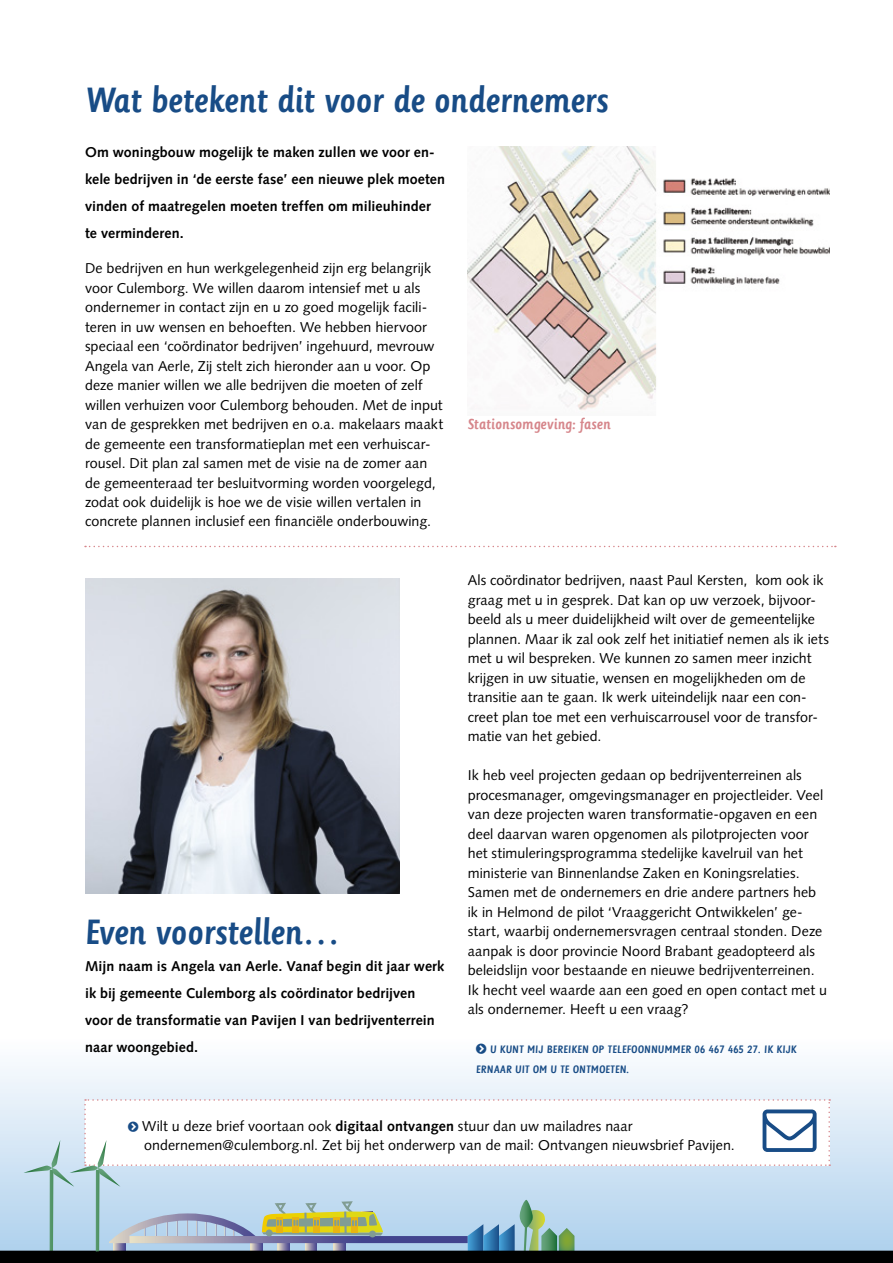
<style>
.page{position:relative;width:893px;height:1263px;background:#fff}
.page>*{position:absolute;margin:0;border:0;box-sizing:border-box;transform-origin:0 0}
.t1{font:500 39px "Sassoon Primary Cn";color:#184c86}
.t2{font:500 16.5px "Sassoon Primary Cn";letter-spacing:.01em;color:#d6868b}
.t3{font:14.25px/19.5px "Syntax LT";letter-spacing:.005em;color:#000}
.t4{font:700 14.25px/27px "Syntax LT";letter-spacing:.005em;color:#000}
.t5{font:500 12px/19.5px "Sassoon Primary Cn";letter-spacing:.025em;color:#184c86}
.s1{font-weight:700}
</style>
<div class="page">
<div style="left:0;top:1035px;width:893px;height:216px;background:linear-gradient(to bottom,#fff,#afd1ed)"></div>
<div style="left:129px;top:1236px;width:339px;height:7px;background:#42448e"></div>
<hr style="left:50px;top:1170px;width:3px;height:81px;background:#539568">
<svg style="left:468px;top:1200px;width:106px;height:51px;background:#8eb7be"></svg>
<div style="left:0;top:1251px;width:893px;height:12px;background:#000"></div>
<svg style="left:110px;top:1200px;width:274px;height:50px;background:#afbdbc"></svg>
<hr style="left:304px;top:1213px;width:3px;height:19px;background:#819d93">
<hr style="left:344px;top:1211px;width:3px;height:22px;background:#819d93">
<img style="left:85px;top:579px;width:315px;height:314px">
<img style="left:468px;top:146px;width:361px;height:265px">
<svg style="left:85px;top:546px;width:751px;height:1px"></svg>
<svg style="left:96px;top:1187px;width:4px;height:64px"></svg>
<svg style="left:476px;top:1043px;width:11px;height:11px"></svg>
<svg style="left:23px;top:1099px;width:807px;height:88px"></svg>
<h1 class="t1" style="left:85px;top:81px;width:525px">Wat betekent dit voor de ondernemers</h1>
<p class="t4" style="left:85px;top:138px;width:362px">Om woningbouw mogelijk te maken zullen we voor en&shy;kele bedrijven in ‘de eerste fase’ een nieuwe plek moeten vinden of maatregelen moeten treffen om milieuhinder te verminderen.</p>
<p class="t3" style="left:85px;top:258px;width:360px">De bedrijven en hun werkgelegenheid zijn erg belangrijk voor Culemborg. We willen daarom intensief met u als ondernemer in contact zijn en u zo goed mogelijk facili&shy;teren in uw wensen en behoeften. We hebben hiervoor speciaal een ‘coördinator bedrijven’ ingehuurd, mevrouw Angela van Aerle, Zij stelt zich hieronder aan u voor. Op deze manier willen we alle bedrijven die moeten of zelf willen verhuizen voor Culemborg behouden. Met de input van de gesprekken met bedrijven en o.a. makelaars maakt de gemeente een transformatieplan met een verhuiscar&shy;rousel. Dit plan zal samen met de visie na de zomer aan de gemeenteraad ter besluitvorming worden voorgelegd, zodat ook duidelijk is hoe we de visie willen vertalen in concrete plannen inclusief een financiële onderbouwing.</p>
<h1 class="t1" style="left:85px;top:912px;width:258px">Even voorstellen…</h1>
<p class="t4" style="left:85px;top:952px;width:361px">Mijn naam is Angela van Aerle. Vanaf begin dit jaar werk ik bij gemeente Culemborg als coördinator bedrijven voor de transformatie van Pavijen I van bedrijventerrein naar woongebied.</p>
<p class="t2" style="left:468px;top:416px;width:144px">Stationsomgeving: fasen</p>
<p class="t3" style="left:468px;top:570px;width:363px">Als coördinator bedrijven, naast Paul Kersten, kom ook ik graag met u in gesprek. Dat kan op uw verzoek, bijvoor&shy;beeld als u meer duidelijkheid wilt over de gemeentelijke plannen. Maar ik zal ook zelf het initiatief nemen als ik iets met u wil bespreken. We kunnen zo samen meer inzicht krijgen in uw situatie, wensen en mogelijkheden om de transitie aan te gaan. Ik werk uiteindelijk naar een con&shy;creet plan toe met een verhuiscarrousel voor de transfor&shy;matie van het gebied.</p>
<p class="t3" style="left:468px;top:765px;width:361px">Ik heb veel projecten gedaan op bedrijventerreinen als procesmanager, omgevingsmanager en projectleider. Veel van deze projecten waren transformatie-opgaven en een deel daarvan waren opgenomen als pilotprojecten voor het stimuleringsprogramma stedelijke kavelruil van het ministerie van Binnenlandse Zaken en Koningsrelaties.<br>Samen met de ondernemers en drie andere partners heb ik in Helmond de pilot ‘Vraaggericht Ontwikkelen’ ge&shy;start, waarbij ondernemersvragen centraal stonden. Deze aanpak is door provincie Noord Brabant geadopteerd als beleidslijn voor bestaande en nieuwe bedrijventerreinen.<br>Ik hecht veel waarde aan een goed en open contact met u als ondernemer. Heeft u een vraag?</p>
<p class="t5" style="left:476px;top:1040px;width:322px;text-indent:14px">U KUNT MIJ BEREIKEN OP TELEFOONNUMMER 06 467 465 27. IK KIJK<br>ERNAAR UIT OM U TE ONTMOETEN.</p>
<p class="t3" style="left:142px;top:1116px;width:594px">Wilt u deze brief voortaan ook <span class="s1">digitaal ontvangen</span> stuur dan uw mailadres naar ondernemen@culemborg.nl. Zet bij het onderwerp van de mail: Ontvangen nieuwsbrief Pavijen.</p>
</div>
